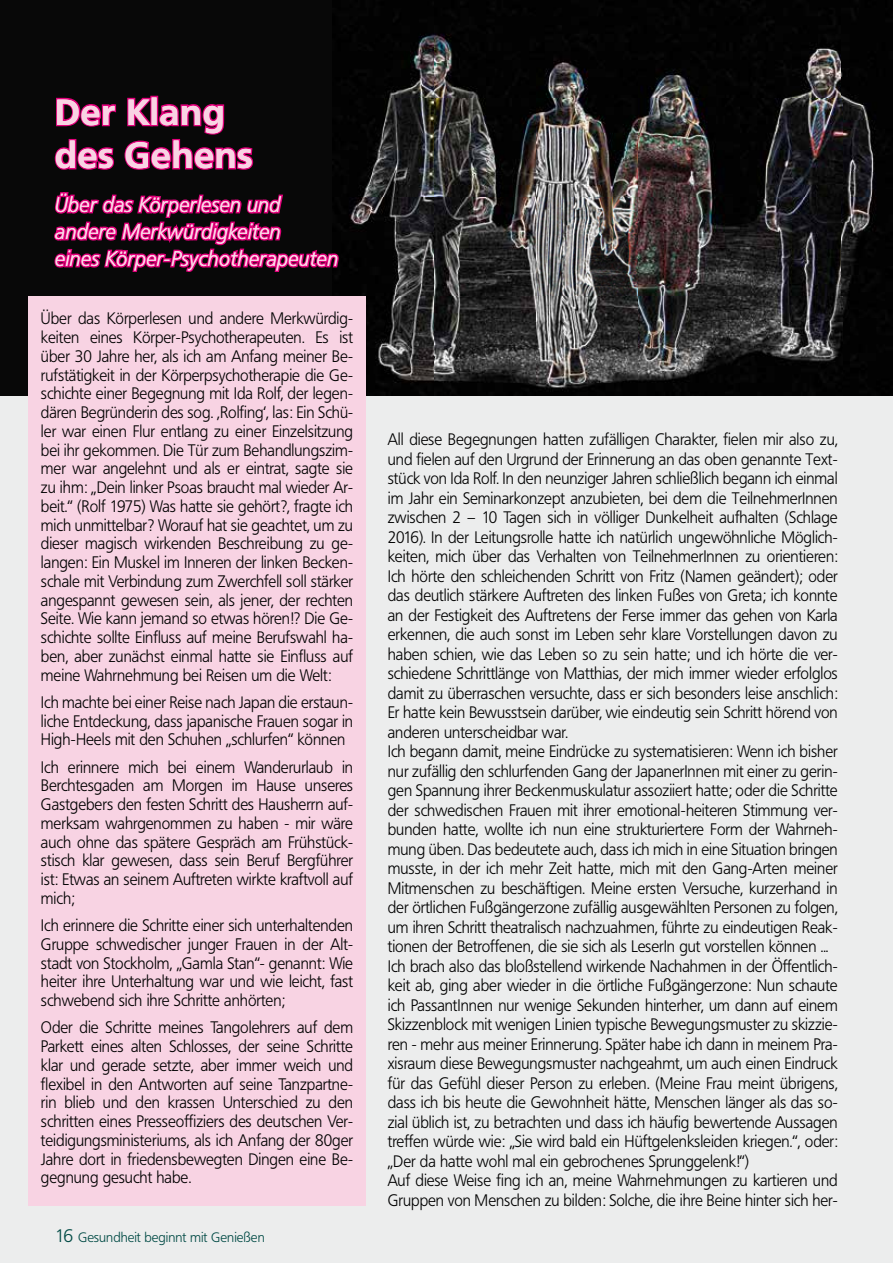
<style>
.page{position:relative;width:893px;height:1263px;background:#eceded}
.page>*{position:absolute;margin:0;border:0;box-sizing:border-box;transform-origin:0 0}
.t1{font:700 36px/43.2px "Frutiger BQ";letter-spacing:.025em;color:#fff}
.t2{font:italic 300 21px/27px "Frutiger BQ";letter-spacing:.025em;color:#fff;scale:.95 1}
.t3{font:300 16.5px/18.8px "Frutiger BQ";color:#000;text-align:justify;scale:.95 1}
.t4{font:300 13.5px "Frutiger BQ";color:#004a44}
.s1{font-size:18px}
</style>
<div class="page">
<div style="left:0;top:0;width:893px;height:395px;background:#080808"></div>
<img style="left:333px;top:34px;width:541px;height:354px">
<svg style="left:54px;top:95px;width:200px;height:75px"></svg>
<svg style="left:54px;top:180px;width:286px;height:112px"></svg>
<div style="left:28px;top:297px;width:338px;height:909px;background:#f8d3e3"></div>
<h1 class="t1" style="left:55px;top:91px;width:199px">Der Klang des Gehens</h1>
<p class="t2" style="left:55px;top:192px;width:299px">Über das Körperlesen und andere Merkwürdigkeiten<br>eines Körper-Psychotherapeuten</p>
<p class="t3" style="left:41px;top:309px;width:330px">Über das Körperlesen und andere Merkwürdig&shy;keiten eines Körper-Psychotherapeuten. Es ist über 30 Jahre her, als ich am Anfang meiner Be&shy;rufstätigkeit in der Körperpsychotherapie die Ge&shy;schichte einer Begegnung mit Ida Rolf, der legen&shy;dären Begründerin des sog. ‚Rolfing‘, las: Ein Schü&shy;ler war einen Flur entlang zu einer Einzelsitzung bei ihr gekommen. Die Tür zum Behandlungszim&shy;mer war angelehnt und als er eintrat, sagte sie zu ihm: „Dein linker Psoas braucht mal wieder Ar&shy;beit.“ (Rolf 1975) Was hatte sie gehört?, fragte ich mich unmittelbar? Worauf hat sie geachtet, um zu dieser magisch wirkenden Beschreibung zu ge&shy;langen: Ein Muskel im Inneren der linken Becken&shy;schale mit Verbindung zum Zwerchfell soll stärker angespannt gewesen sein, als jener, der rechten Seite. Wie kann jemand so etwas hören!? Die Ge&shy;schichte sollte Einfluss auf meine Berufswahl ha&shy;ben, aber zunächst einmal hatte sie Einfluss auf meine Wahrnehmung bei Reisen um die Welt:</p>
<p class="t3" style="left:41px;top:693px;width:330px">Ich machte bei einer Reise nach Japan die erstaun&shy;liche Entdeckung, dass japanische Frauen sogar in High-Heels mit den Schuhen „schlurfen“ können</p>
<p class="t3" style="left:41px;top:758px;width:330px">Ich erinnere mich bei einem Wanderurlaub in Berchtesgaden am Morgen im Hause unseres Gastgebers den festen Schritt des Hausherrn auf&shy;merksam wahrgenommen zu haben - mir wäre auch ohne das spätere Gespräch am Frühstück&shy;stisch klar gewesen, dass sein Beruf Bergführer ist: Etwas an seinem Auftreten wirkte kraftvoll auf mich;</p>
<p class="t3" style="left:41px;top:916px;width:330px">Ich erinnere die Schritte einer sich unterhaltenden Gruppe schwedischer junger Frauen in der Alt&shy;stadt von Stockholm, „Gamla Stan“- genannt: Wie heiter ihre Unterhaltung war und wie leicht, fast schwebend sich ihre Schritte anhörten;</p>
<p class="t3" style="left:41px;top:1018px;width:330px">Oder die Schritte meines Tangolehrers auf dem Parkett eines alten Schlosses, der seine Schritte klar und gerade setzte, aber immer weich und flexibel in den Antworten auf seine Tanzpartne&shy;rin blieb und den krassen Unterschied zu den schritten eines Presseoffiziers des deutschen Ver&shy;teidigungsministeriums, als ich Anfang der 80ger Jahre dort in friedensbewegten Dingen eine Be&shy;gegnung gesucht habe.</p>
<p class="t4" style="left:55px;top:1230px;width:211px"><span class="s1">16</span> Gesundheit beginnt mit Genießen</p>
<p class="t3" style="left:388px;top:430px;width:475px;line-height:19.5px;text-align:left">All diese Begegnungen hatten zufälligen Charakter, fielen mir also zu, und fielen auf den Urgrund der Erinnerung an das oben genannte Text&shy;stück von Ida Rolf. In den neunziger Jahren schließlich begann ich einmal im Jahr ein Seminarkonzept anzubieten, bei dem die TeilnehmerInnen zwischen 2 – 10 Tagen sich in völliger Dunkelheit aufhalten (Schlage 2016). In der Leitungsrolle hatte ich natürlich ungewöhnliche Möglich&shy;keiten, mich über das Verhalten von TeilnehmerInnen zu orientieren:<br>Ich hörte den schleichenden Schritt von Fritz (Namen geändert); oder das deutlich stärkere Auftreten des linken Fußes von Greta; ich konnte an der Festigkeit des Auftretens der Ferse immer das gehen von Karla erkennen, die auch sonst im Leben sehr klare Vorstellungen davon zu haben schien, wie das Leben so zu sein hatte; und ich hörte die ver&shy;schiedene Schrittlänge von Matthias, der mich immer wieder erfolglos damit zu überraschen versuchte, dass er sich besonders leise anschlich:<br>Er hatte kein Bewusstsein darüber, wie eindeutig sein Schritt hörend von anderen unterscheidbar war.<br>Ich begann damit, meine Eindrücke zu systematisieren: Wenn ich bisher nur zufällig den schlurfenden Gang der JapanerInnen mit einer zu gerin&shy;gen Spannung ihrer Beckenmuskulatur assoziiert hatte; oder die Schritte der schwedischen Frauen mit ihrer emotional-heiteren Stimmung ver&shy;bunden hatte, wollte ich nun eine strukturiertere Form der Wahrneh&shy;mung üben. Das bedeutete auch, dass ich mich in eine Situation bringen musste, in der ich mehr Zeit hatte, mich mit den Gang-Arten meiner Mitmenschen zu beschäftigen. Meine ersten Versuche, kurzerhand in der örtlichen Fußgängerzone zufällig ausgewählten Personen zu folgen, um ihren Schritt theatralisch nachzuahmen, führte zu eindeutigen Reak&shy;tionen der Betroffenen, die sie sich als LeserIn gut vorstellen können ...<br>Ich brach also das bloßstellend wirkende Nachahmen in der Öffentlich&shy;keit ab, ging aber wieder in die örtliche Fußgängerzone: Nun schaute ich PassantInnen nur wenige Sekunden hinterher, um dann auf einem Skizzenblock mit wenigen Linien typische Bewegungsmuster zu skizzie&shy;ren - mehr aus meiner Erinnerung. Später habe ich dann in meinem Pra&shy;xisraum diese Bewegungsmuster nachgeahmt, um auch einen Eindruck für das Gefühl dieser Person zu erleben. (Meine Frau meint übrigens, dass ich bis heute die Gewohnheit hätte, Menschen länger als das so&shy;zial üblich ist, zu betrachten und dass ich häufig bewertende Aussagen treffen würde wie: „Sie wird bald ein Hüftgelenksleiden kriegen.“, oder: „Der da hatte wohl mal ein gebrochenes Sprunggelenk!“)<br>Auf diese Weise fing ich an, meine Wahrnehmungen zu kartieren und Gruppen von Menschen zu bilden: Solche, die ihre Beine hinter sich her-</p>
</div>
